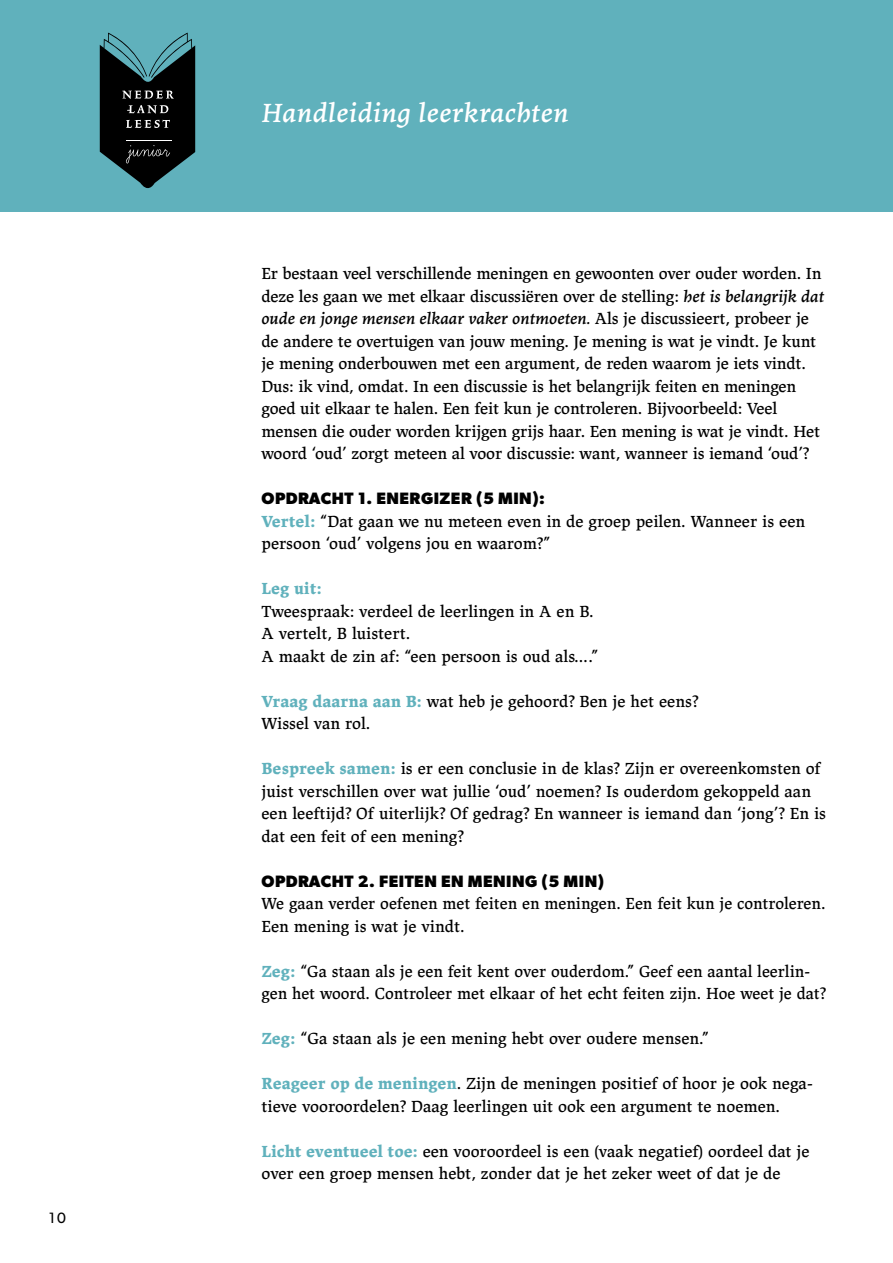
<style>
.page{position:relative;width:893px;height:1263px;background:#fff}
.page>*{position:absolute;margin:0;border:0;box-sizing:border-box;transform-origin:0 0}
.t1{font:italic 27px "Lapture Caption";letter-spacing:.01em;color:#fff}
.t2{font:16.5px/22.5px "Lapture Caption";letter-spacing:-.01em;color:#000}
.t3{font:700 16.5px "Gibson";letter-spacing:.03em;color:#000}
.t4{font:700 16.5px "Lapture Caption";color:#60b1bc}
.t5{font:15px "Gibson";color:#000}
.s1{font-style:italic}
.s2{font-weight:700;color:#60b1bc}
</style>
<div class="page">
<div style="left:0;top:0;width:893px;height:212px;background:#60b1bc"></div>
<svg style="left:100px;top:33px;width:95px;height:155px"></svg>
<p class="t5" style="left:49px;top:1208px;width:18px">10</p>
<h1 class="t1" style="left:261px;top:96px;width:309px">Handleiding leerkrachten</h1>
<p class="t2" style="left:261px;top:262px;width:565px">Er bestaan veel verschillende meningen en gewoonten over ouder worden. In deze les gaan we met elkaar discussiëren over de stelling: <span class="s1">het is belangrijk dat oude en jonge mensen elkaar vaker ontmoeten.</span> Als je discussieert, probeer je de andere te overtuigen van jouw mening. Je mening is wat je vindt. Je kunt je mening onderbouwen met een argument, de reden waarom je iets vindt.<br>Dus: ik vind, omdat. In een discussie is het belangrijk feiten en meningen goed uit elkaar te halen. Een feit kun je controleren. Bijvoorbeeld: Veel mensen die ouder worden krijgen grijs haar. Een mening is wat je vindt. Het woord ‘oud’ zorgt meteen al voor discussie: want, wanneer is iemand ‘oud’?</p>
<p class="t3" style="left:261px;top:489px;width:285px">OPDRACHT 1. ENERGIZER (5 MIN):</p>
<p class="t2" style="left:261px;top:510px;width:545px"><span class="s2">Vertel:</span> “Dat gaan we nu meteen even in de groep peilen. Wanneer is een persoon ‘oud’ volgens jou en waarom?”</p>
<p class="t4" style="left:261px;top:578px;width:62px">Leg uit:</p>
<p class="t2" style="left:261px;top:600px;width:338px">Tweespraak: verdeel de leerlingen in A en B.<br>A vertelt, B luistert.<br>A maakt de zin af: “een persoon is oud als….”</p>
<p class="t2" style="left:261px;top:690px;width:438px"><span class="s2">Vraag daarna aan B:</span> wat heb je gehoord? Ben je het eens?<br>Wissel van rol.</p>
<p class="t2" style="left:261px;top:758px;width:566px"><span class="s2">Bespreek samen:</span> is er een conclusie in de klas? Zijn er overeenkomsten of juist verschillen over wat jullie ‘oud’ noemen? Is ouderdom gekoppeld aan een leeftijd? Of uiterlijk? Of gedrag? En wanneer is iemand dan ‘jong’? En is dat een feit of een mening?</p>
<p class="t3" style="left:261px;top:871px;width:344px">OPDRACHT 2. FEITEN EN MENING (5 MIN)</p>
<p class="t2" style="left:261px;top:892px;width:566px">We gaan verder oefenen met feiten en meningen. Een feit kun je controleren.<br>Een mening is wat je vindt.</p>
<p class="t2" style="left:261px;top:960px;width:566px"><span class="s2">Zeg:</span> “Ga staan als je een feit kent over ouderdom.” Geef een aantal leerlin&shy;gen het woord. Controleer met elkaar of het echt feiten zijn. Hoe weet je dat?</p>
<p class="t2" style="left:261px;top:1027px;width:449px"><span class="s2">Zeg:</span> “Ga staan als je een mening hebt over oudere mensen.”</p>
<p class="t2" style="left:261px;top:1072px;width:553px"><span class="s2">Reageer op de meningen</span>. Zijn de meningen positief of hoor je ook nega&shy;tieve vooroordelen? Daag leerlingen uit ook een argument te noemen.</p>
<p class="t2" style="left:261px;top:1140px;width:550px"><span class="s2">Licht eventueel toe:</span> een vooroordeel is een (vaak negatief) oordeel dat je over een groep mensen hebt, zonder dat je het zeker weet of dat je de</p>
</div>
